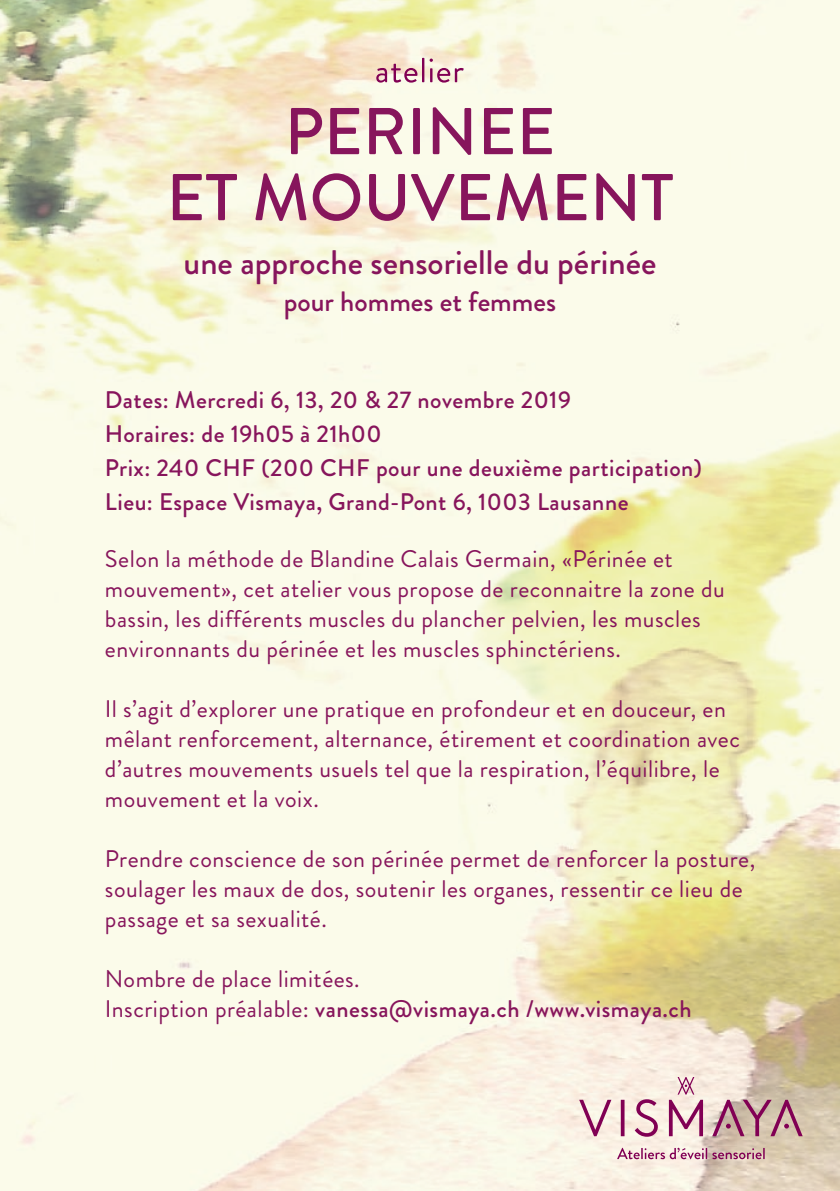
<style>
.page{position:relative;width:840px;height:1191px;background:#fff}
.page>*{position:absolute;margin:0;border:0;box-sizing:border-box;transform-origin:0 0}
.t1{font:500 66px/66px "Brandon Grotesque";color:#87155c;text-align:center}
.t2{font:500 34px "Brandon Grotesque";color:#87155c}
.Main_Texte{font:500 28px "Brandon Grotesque";color:#87155c}
.Main_Texte-2{font:24px/30px "Brandon Grotesque";letter-spacing:.02em;color:#87155c}
.Main_Texte-3{font:500 24px/34px "Brandon Grotesque";letter-spacing:.02em;color:#87155c}
.s1{font-weight:400}
</style>
<div class="page">
<img style="left:0;top:0;width:839px;height:1191px">
<svg style="left:376px;top:58px;width:87px;height:25px;background:#ddb8bb"></svg>
<svg style="left:579px;top:1099px;width:32px;height:37px"></svg>
<svg style="left:620px;top:1077px;width:182px;height:59px;background:#d7b7b7"></svg>
<svg style="left:616px;top:1147px;width:148px;height:12px;background:#d0a6b1"></svg>
<p class="t1" style="left:166px;top:100px;width:508px">PERINEE<br>ET MOUVEMENT</p>
<p class="t2" style="left:183px;top:239px;width:474px">une approche sensorielle du périnée</p>
<p class="Main_Texte" style="left:283px;top:282px;width:274px">pour hommes et femmes</p>
<p class="Main_Texte-3" style="left:105px;top:383px;width:467px">Dates: Mercredi 6, 13, 20 &amp; 27 novembre 2019<br>Horaires: de 19h05 à 21h00</p>
<p class="Main_Texte-3" style="left:105px;top:451px;width:598px">Prix: 240 CHF (200 CHF pour une deuxième participation)<br>Lieu: Espace Vismaya, Grand-Pont 6, 1003 Lausanne</p>
<p class="Main_Texte-2" style="left:105px;top:544px;width:621px">Selon la méthode de Blandine Calais Germain, «Périnée et mouvement», cet atelier vous propose de reconnaitre la zone du bassin, les différents muscles du plancher pelvien, les muscles environnants du périnée et les muscles sphinctériens.</p>
<p class="Main_Texte-2" style="left:105px;top:694px;width:636px">Il s’agit d’explorer une pratique en profondeur et en douceur, en mêlant renforcement, alternance, étirement et coordination avec d’autres mouvements usuels tel que la respiration, l’équilibre, le mouvement et la voix.</p>
<p class="Main_Texte-2" style="left:105px;top:844px;width:651px">Prendre conscience de son périnée permet de renforcer la posture, soulager les maux de dos, soutenir les organes, ressentir ce lieu de passage et sa sexualité.</p>
<p class="Main_Texte-2" style="left:105px;top:964px;width:256px">Nombre de place limitées.</p>
<p class="Main_Texte-3" style="left:105px;top:992px;width:588px"><span class="s1">Inscription préalable:</span> vanessa@vismaya.ch /www.vismaya.ch</p>
</div>
